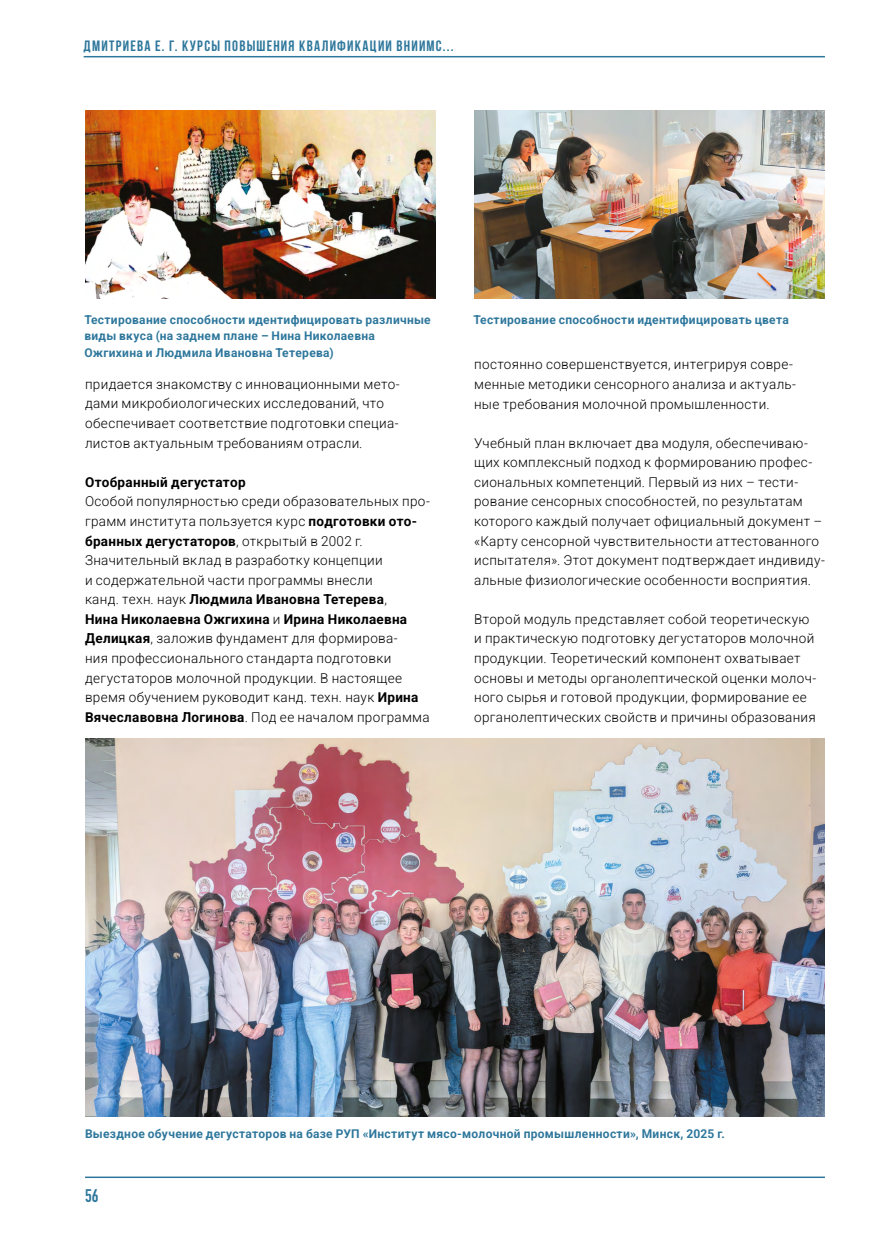
<style>
.page{position:relative;width:893px;height:1234px;background:#fff}
.page>*{position:absolute;margin:0;border:0;box-sizing:border-box;transform-origin:0 0}
.t1{font:700 18px "DIN Condensed";color:#2e779c}
.t2{font:700 15px "Bebas Neue";letter-spacing:.08em;color:#2e779c}
.t3{font:300 13.5px/19.5px "Roboto";letter-spacing:.025em;color:#000}
.t4{font:700 13.5px "Roboto";letter-spacing:.02em;color:#000}
.t5{font:700 12px/16.5px "Roboto";letter-spacing:.025em;color:#2e779c}
.s1{font-weight:700}
</style>
<div class="page">
<hr style="left:84px;top:56px;width:741px;height:1px;background:#2e779c">
<hr style="left:85px;top:1176px;width:740px;height:1px;background:#2e779c">
<img style="left:85px;top:111px;width:351px;height:187px">
<img style="left:474px;top:111px;width:351px;height:187px">
<img style="left:85px;top:738px;width:740px;height:378px">
<p class="t2" style="left:84px;top:38px;width:371px">дмитриева е. Г. Курсы повышения квалификации ВНИИМС...</p>
<p class="t5" style="left:84px;top:311px;width:348px">Тестирование способности идентифицировать различные</p>
<p class="t5" style="left:473px;top:311px;width:317px">Тестирование способности идентифицировать цвета</p>
<p class="t5" style="left:84px;top:327px;width:292px">виды вкуса (на заднем плане – Нина Николаевна<br>Ожгихина и Людмила Ивановна Тетерева)</p>
<p class="t3" style="left:85px;top:374px;width:316px">придается знакомству с инновационными мето&shy;дами микробиологических исследований, что обеспечивает соответствие подготовки специа&shy;листов актуальным требованиям отрасли.</p>
<p class="t4" style="left:85px;top:472px;width:162px">Отобранный дегустатор</p>
<p class="t3" style="left:85px;top:491px;width:346px">Особой популярностью среди образовательных про&shy;грамм института пользуется курс <span class="s1">подготовки ото&shy;бранных дегустаторов</span>, открытый в 2002 г.<br>Значительный вклад в разработку концепции<br>и содержательной части программы внесли<br>канд. техн. наук <span class="s1">Людмила Ивановна Тетерева</span>,<br><span class="s1">Нина Николаевна Ожгихина</span> и <span class="s1">Ирина Николаевна Делицкая</span>, заложив фундамент для формирова-<br>ния профессионального стандарта подготовки дегустаторов молочной продукции. В настоящее время обучением руководит канд. техн. наук <span class="s1">Ирина Вячеславовна Логинова</span>. Под ее началом программа</p>
<p class="t3" style="left:474px;top:354px;width:323px">постоянно совершенствуется, интегрируя совре&shy;менные методики сенсорного анализа и актуаль&shy;ные требования молочной промышленности.</p>
<p class="t3" style="left:474px;top:432px;width:352px">Учебный план включает два модуля, обеспечиваю&shy;щих комплексный подход к формированию профес&shy;сиональных компетенций. Первый из них – тести&shy;рование сенсорных способностей, по результатам которого каждый получает официальный документ – «Карту сенсорной чувствительности аттестованного испытателя». Этот документ подтверждает индивиду&shy;альные физиологические особенности восприятия.</p>
<p class="t3" style="left:474px;top:608px;width:344px">Второй модуль представляет собой теоретическую и практическую подготовку дегустаторов молочной продукции. Теоретический компонент охватывает основы и методы органолептической оценки молоч&shy;ного сырья и готовой продукции, формирование ее органолептических свойств и причины образования</p>
<p class="t5" style="left:85px;top:1125px;width:641px">Выездное обучение дегустаторов на базе РУП «Институт мясо-молочной промышленности», Минск, 2025 г.</p>
<h1 class="t1" style="left:85px;top:1183px;width:15px">56</h1>
</div>
